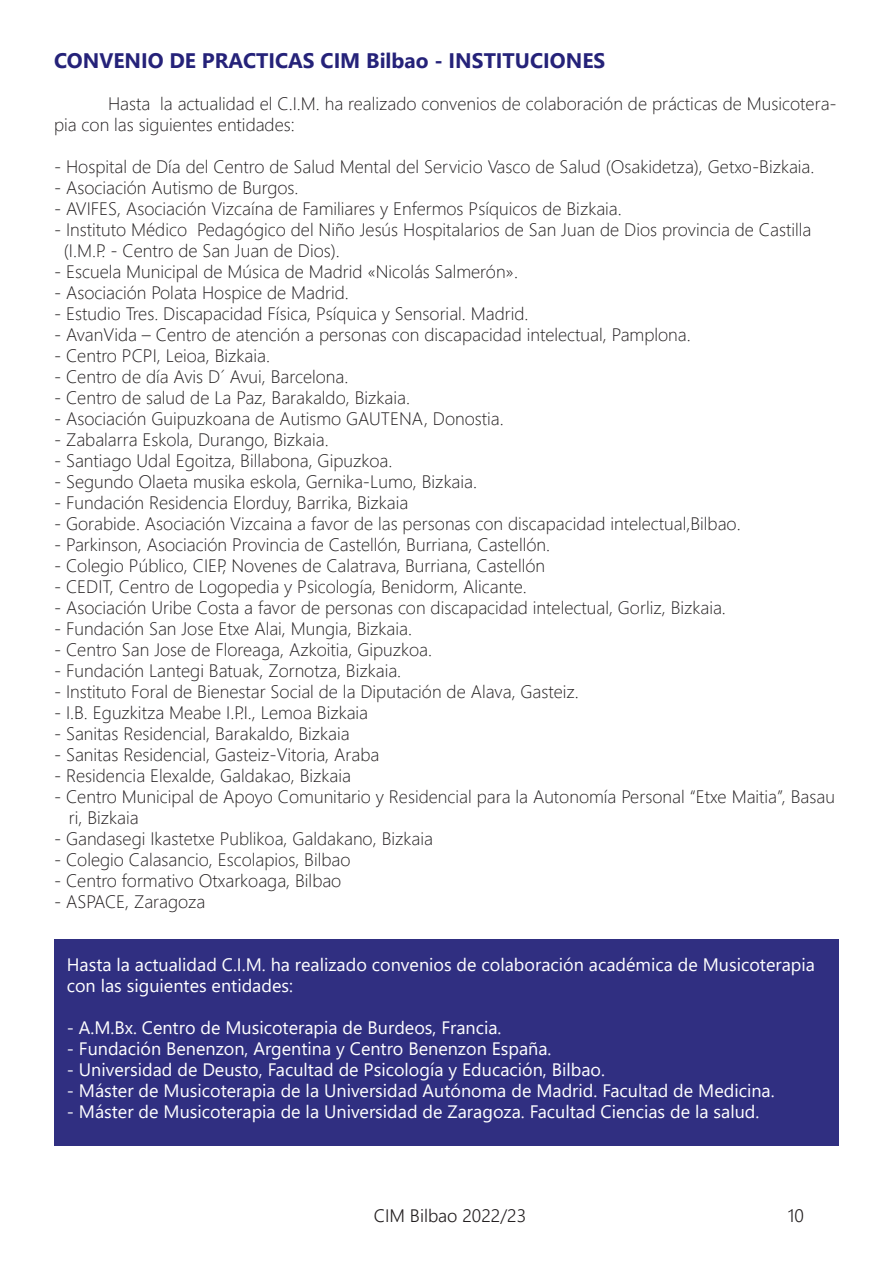
<style>
.page{position:relative;width:893px;height:1263px;background:#fff}
.page>*{position:absolute;margin:0;border:0;box-sizing:border-box;transform-origin:0 0}
.t1{font:700 21px "Segoe UI";color:#252279}
.t2{font:300 18px/21px "Segoe UI";color:#231f20}
.t3{font:18px/21px "Segoe UI";color:#fff}
.t4{font:300 18px "Segoe UI";color:#231f20}
</style>
<div class="page">
<div style="left:54px;top:940px;width:785px;height:206px;background:#302f81"></div>
<p class="t1" style="left:54px;top:41px;width:553px">CONVENIO DE PRACTICAS CIM Bilbao - INSTITUCIONES</p>
<p class="t2" style="left:54px;top:92px;width:784px;text-indent:54px">Hasta la actualidad el C.I.M. ha realizado convenios de colaboración de prácticas de Musicotera&shy;pia con las siguientes entidades:</p>
<p class="t2" style="left:54px;top:155px;width:762px">- Hospital de Día del Centro de Salud Mental del Servicio Vasco de Salud (Osakidetza), Getxo-Bizkaia.</p>
<p class="t2" style="left:54px;top:176px;width:246px">- Asociación Autismo de Burgos.</p>
<p class="t2" style="left:54px;top:197px;width:569px">- AVIFES, Asociación Vizcaína de Familiares y Enfermos Psíquicos de Bizkaia.</p>
<p class="t2" style="left:64px;top:218px;width:749px;text-indent:-10px">- Instituto Médico Pedagógico del Niño Jesús Hospitalarios de San Juan de Dios provincia de Castilla (I.M.P. - Centro de San Juan de Dios).</p>
<p class="t2" style="left:54px;top:260px;width:465px">- Escuela Municipal de Música de Madrid «Nicolás Salmerón».</p>
<p class="t2" style="left:54px;top:281px;width:296px">- Asociación Polata Hospice de Madrid.</p>
<p class="t2" style="left:54px;top:302px;width:476px">- Estudio Tres. Discapacidad Física, Psíquica y Sensorial. Madrid.</p>
<p class="t2" style="left:54px;top:323px;width:638px">- AvanVida – Centro de atención a personas con discapacidad intelectual, Pamplona.</p>
<p class="t2" style="left:54px;top:344px;width:217px">- Centro PCPI, Leioa, Bizkaia.</p>
<p class="t2" style="left:54px;top:365px;width:296px">- Centro de día Avis D´ Avui, Barcelona.</p>
<p class="t2" style="left:54px;top:386px;width:358px">- Centro de salud de La Paz, Barakaldo, Bizkaia.</p>
<p class="t2" style="left:54px;top:407px;width:451px">- Asociación Guipuzkoana de Autismo GAUTENA, Donostia.</p>
<p class="t2" style="left:54px;top:428px;width:276px">- Zabalarra Eskola, Durango, Bizkaia.</p>
<p class="t2" style="left:54px;top:449px;width:340px">- Santiago Udal Egoitza, Billabona, Gipuzkoa.</p>
<p class="t2" style="left:54px;top:470px;width:425px">- Segundo Olaeta musika eskola, Gernika-Lumo, Bizkaia.</p>
<p class="t2" style="left:54px;top:491px;width:356px">- Fundación Residencia Elorduy, Barrika, Bizkaia</p>
<p class="t2" style="left:54px;top:512px;width:688px">- Gorabide. Asociación Vizcaina a favor de las personas con discapacidad intelectual,Bilbao.</p>
<p class="t2" style="left:54px;top:533px;width:498px">- Parkinson, Asociación Provincia de Castellón, Burriana, Castellón.</p>
<p class="t2" style="left:54px;top:554px;width:493px">- Colegio Público, CIEP, Novenes de Calatrava, Burriana, Castellón</p>
<p class="t2" style="left:54px;top:575px;width:474px">- CEDIT, Centro de Logopedia y Psicología, Benidorm, Alicante.</p>
<p class="t2" style="left:54px;top:596px;width:673px">- Asociación Uribe Costa a favor de personas con discapacidad intelectual, Gorliz, Bizkaia.</p>
<p class="t2" style="left:54px;top:617px;width:359px">- Fundación San Jose Etxe Alai, Mungia, Bizkaia.</p>
<p class="t2" style="left:54px;top:638px;width:380px">- Centro San Jose de Floreaga, Azkoitia, Gipuzkoa.</p>
<p class="t2" style="left:54px;top:659px;width:349px">- Fundación Lantegi Batuak, Zornotza, Bizkaia.</p>
<p class="t2" style="left:54px;top:680px;width:526px">- Instituto Foral de Bienestar Social de la Diputación de Alava, Gasteiz.</p>
<p class="t2" style="left:54px;top:701px;width:316px">- I.B. Eguzkitza Meabe I.P.I., Lemoa Bizkaia</p>
<p class="t2" style="left:54px;top:722px;width:297px">- Sanitas Residencial, Barakaldo, Bizkaia</p>
<p class="t2" style="left:54px;top:743px;width:327px">- Sanitas Residencial, Gasteiz-Vitoria, Araba</p>
<p class="t2" style="left:54px;top:764px;width:298px">- Residencia Elexalde, Galdakao, Bizkaia</p>
<p class="t2" style="left:69px;top:785px;width:768px;text-indent:-15px">- Centro Municipal de Apoyo Comunitario y Residencial para la Autonomía Personal “Etxe Maitia”, Basau ri, Bizkaia</p>
<p class="t2" style="left:54px;top:827px;width:380px">- Gandasegi Ikastetxe Publikoa, Galdakano, Bizkaia</p>
<p class="t2" style="left:54px;top:848px;width:298px">- Colegio Calasancio, Escolapios, Bilbao</p>
<p class="t2" style="left:54px;top:869px;width:289px">- Centro formativo Otxarkoaga, Bilbao</p>
<p class="t2" style="left:54px;top:890px;width:153px">- ASPACE, Zaragoza</p>
<p class="t3" style="left:67px;top:953px;width:750px">Hasta la actualidad C.I.M. ha realizado convenios de colaboración académica de Musicoterapia con las siguientes entidades:</p>
<p class="t3" style="left:67px;top:1016px;width:436px">- A.M.Bx. Centro de Musicoterapia de Burdeos, Francia.</p>
<p class="t3" style="left:67px;top:1037px;width:486px">- Fundación Benenzon, Argentina y Centro Benenzon España.</p>
<p class="t3" style="left:67px;top:1058px;width:540px">- Universidad de Deusto, Facultad de Psicología y Educación, Bilbao.</p>
<p class="t3" style="left:67px;top:1079px;width:709px">- Máster de Musicoterapia de la Universidad Autónoma de Madrid. Facultad de Medicina.</p>
<p class="t3" style="left:67px;top:1100px;width:694px">- Máster de Musicoterapia de la Universidad de Zaragoza. Facultad Ciencias de la salud.</p>
<p class="t4" style="left:374px;top:1199px;width:154px">CIM Bilbao 2022/23</p>
<p class="t4" style="left:788px;top:1199px;width:18px">10</p>
</div>
